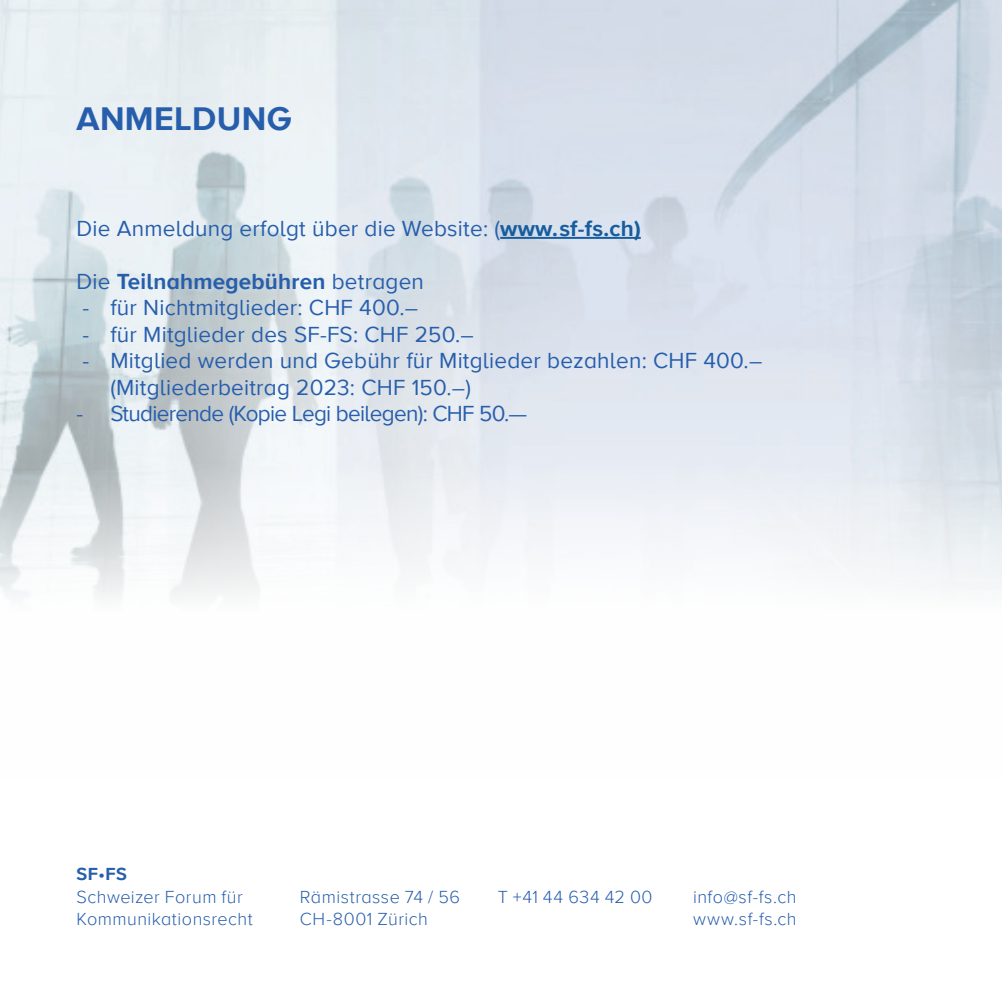
<style>
.page{position:relative;width:1002px;height:1002px;background:#fff}
.page>*{position:absolute;margin:0;border:0;box-sizing:border-box;transform-origin:0 0}
.t1{font:700 33.75px "Proxima Nova A";letter-spacing:.01em;color:#275eac}
.t2{font:22.5px "Proxima Nova A";letter-spacing:.01em;color:#275eac}
.t3{font:22.5px "Proxima Nova A";letter-spacing:-.03em;color:#275eac}
.t4{font:700 22.5px "Proxima Nova A";letter-spacing:.01em;color:#275eac}
.t5{font:300 18px/22.5px "Proxima Nova A";letter-spacing:.025em;color:#275eac}
.t6{font:700 18px "Proxima Nova A";color:#275eac}
.s1{font-weight:700;color:#175d9e}
.s2{font-weight:400}
</style>
<div class="page">
<img style="left:0;top:0;width:1001px;height:599px">
<hr style="left:500px;top:237px;width:140px;height:2px;background:#175d9e">
<p class="t1" style="left:77px;top:93px;width:217px">ANMELDUNG</p>
<p class="t2" style="left:77px;top:211px;width:565px">Die Anmeldung erfolgt über die Website: (<span class="s1">www.sf-fs.ch)</span></p>
<p class="t4" style="left:77px;top:264px;width:349px"><span class="s2">Die</span> Teilnahmegebühren <span class="s2">betragen</span></p>
<p class="t2" style="left:83px;top:291px;width:337px">- für Nichtmitglieder: CHF 400.–</p>
<p class="t2" style="left:83px;top:317px;width:392px">- für Mitglieder des SF-FS: CHF 250.–</p>
<p class="t2" style="left:83px;top:344px;width:681px">- Mitglied werden und Gebühr für Mitglieder bezahlen: CHF 400.–</p>
<p class="t2" style="left:110px;top:370px;width:362px">(Mitgliederbeitrag 2023: CHF 150.–)</p>
<p class="t3" style="left:77px;top:397px;width:452px">- Studierende (Kopie Legi beilegen): CHF 50.—</p>
<p class="t6" style="left:77px;top:860px;width:52px">SF•FS</p>
<p class="t5" style="left:77px;top:884px;width:178px">Schweizer Forum für<br>Kommunikationsrecht</p>
<p class="t5" style="left:300px;top:884px;width:161px">Rämistrasse 74 / 56</p>
<p class="t5" style="left:300px;top:907px;width:129px">CH-8001 Zürich</p>
<p class="t5" style="left:497px;top:884px;width:156px">T +41 44 634 42 00</p>
<p class="t5" style="left:693px;top:884px;width:105px">info@sf-fs.ch</p>
<p class="t5" style="left:693px;top:907px;width:105px">www.sf-fs.ch</p>
</div>
